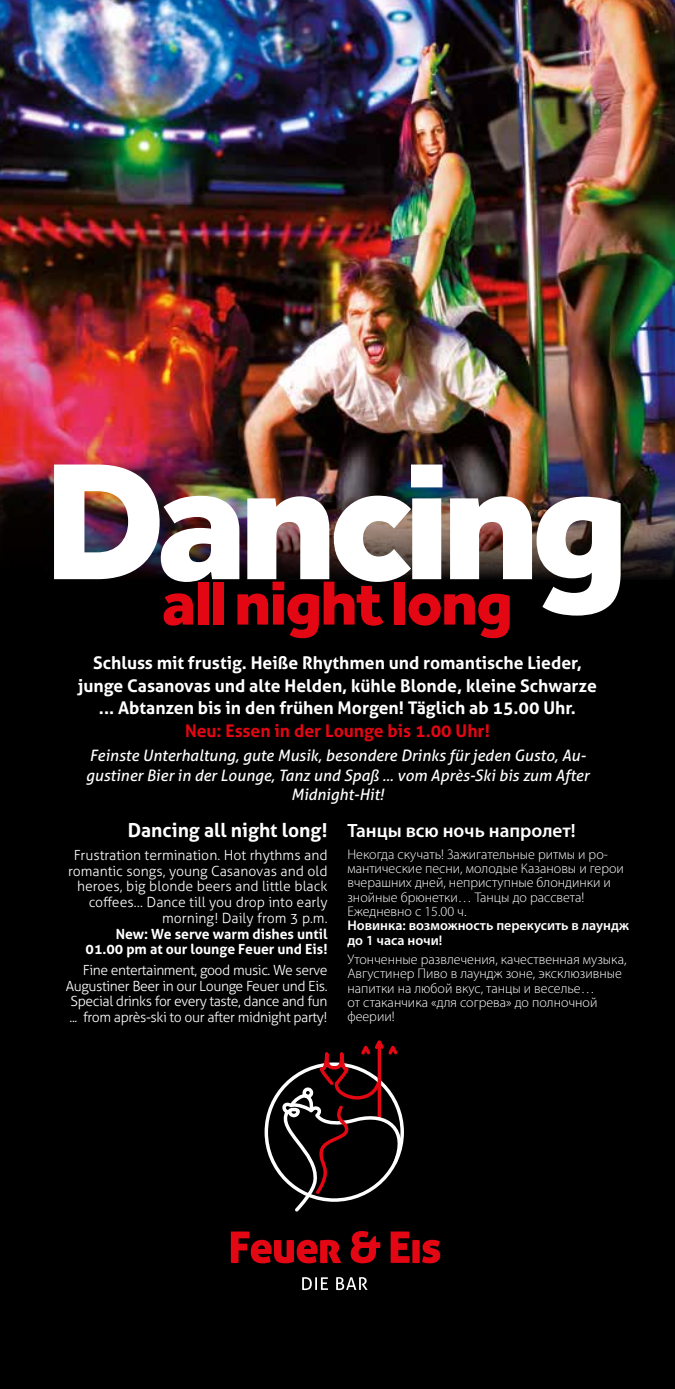
<style>
.page{position:relative;width:675px;height:1389px;background:#fff}
.page>*{position:absolute;margin:0;border:0;box-sizing:border-box;transform-origin:0 0}
.t1{font:800 171.85px "Effra";letter-spacing:-.05em;color:#fff}
.t2{font:800 64.4px "Effra";letter-spacing:-.025em;color:#e30613}
.t3{font:600 19.25px "Myriad Pro";color:#fff}
.t4{font:700 19.25px "Aller";color:#fff}
.t5{font:700 17.5px/22.8px "Aller";color:#fff;text-align:center}
.t6{font:700 17.5px "Aller";color:#e30613}
.t7{font:italic 15.75px/19.2px "Aller";color:#fff;text-align:center}
.t8{font:300 14px/14.3px "Myriad Pro";color:#fff}
.t9{font:300 14px/15.8px "Aller";letter-spacing:-.015em;color:#fff;text-align:right}
.t10{font:700 14px/15.8px "Aller";color:#fff;text-align:right}
.t11{font:600 14px/14.3px "Myriad Pro";color:#fff}
</style>
<div class="page">
<img style="left:0;top:0;width:675px;height:402px">
<img style="left:0;top:402px;width:675px;height:178px">
<div style="left:0;top:580px;width:675px;height:809px;background:#000"></div>
<svg style="left:231px;top:1232px;width:110px;height:31px"></svg>
<svg style="left:351px;top:1231px;width:29px;height:32px"></svg>
<svg style="left:390px;top:1232px;width:50px;height:31px"></svg>
<svg style="left:302px;top:1277px;width:26px;height:13px"></svg>
<svg style="left:336px;top:1277px;width:31px;height:13px"></svg>
<svg style="left:276px;top:1040px;width:128px;height:172px"></svg>
<h1 class="t1" style="left:44px;top:415px;width:587px">Dancing</h1>
<h2 class="t2" style="left:162px;top:563px;width:352px">all night long</h2>
<p class="t5" style="left:78px;top:651px;width:520px">Schluss mit frustig. Heiße Rhythmen und romantische Lieder, junge Casanovas und alte Helden, kühle Blonde, kleine Schwarze ... Abtanzen bis in den frühen Morgen! Täglich ab 15.00 Uhr.</p>
<p class="t6" style="left:185px;top:720px;width:306px">Neu: Essen in der Lounge bis 1.00 Uhr!</p>
<p class="t7" style="left:86px;top:746px;width:505px">Feinste Unterhaltung, gute Musik, besondere Drinks für jeden Gusto, Au&shy;gustiner Bier in der Lounge, Tanz und Spaß ... vom Après-Ski bis zum After<br>Midnight-Hit!</p>
<h3 class="t4" style="left:128px;top:818px;width:201px">Dancing all night long!</h3>
<p class="t9" style="left:68px;top:847px;width:261px">Frustration termination. Hot rhythms and romantic songs, young Casanovas and old heroes, big blonde beers and little black coffees… Dance till you drop into early morning! Daily from 3 p.m.</p>
<p class="t10" style="left:86px;top:926px;width:243px">New: We serve warm dishes until<br>01.00 pm at our lounge Feuer und Eis!</p>
<p class="t9" style="left:66px;top:962px;width:263px">Fine entertainment, good music. We serve Augustiner Beer in our Lounge Feuer und Eis.<br>Special drinks for every taste, dance and fun ... from après-ski to our after midnight party!</p>
<h3 class="t3" style="left:347px;top:820px;width:230px">Танцы всю ночь напролет!</h3>
<p class="t8" style="left:347px;top:847px;width:278px">Некогда скучать! Зажигательные ритмы и ро&shy;мантические песни, молодые Казановы и герои вчерашних дней, неприступные блондинки и знойные брюнетки… Танцы до рассвета!<br>Ежедневно с 15.00 ч.</p>
<p class="t11" style="left:347px;top:919px;width:283px">Новинка: возможность перекусить в лаундж до 1 часа ночи!</p>
<p class="t8" style="left:347px;top:952px;width:280px">Утонченные развлечения, качественная музыка, Августинер Пиво в лаундж зоне, эксклюзивные напитки на любой вкус, танцы и веселье…<br>от стаканчика «для согрева» до полночной феерии!</p>
</div>
